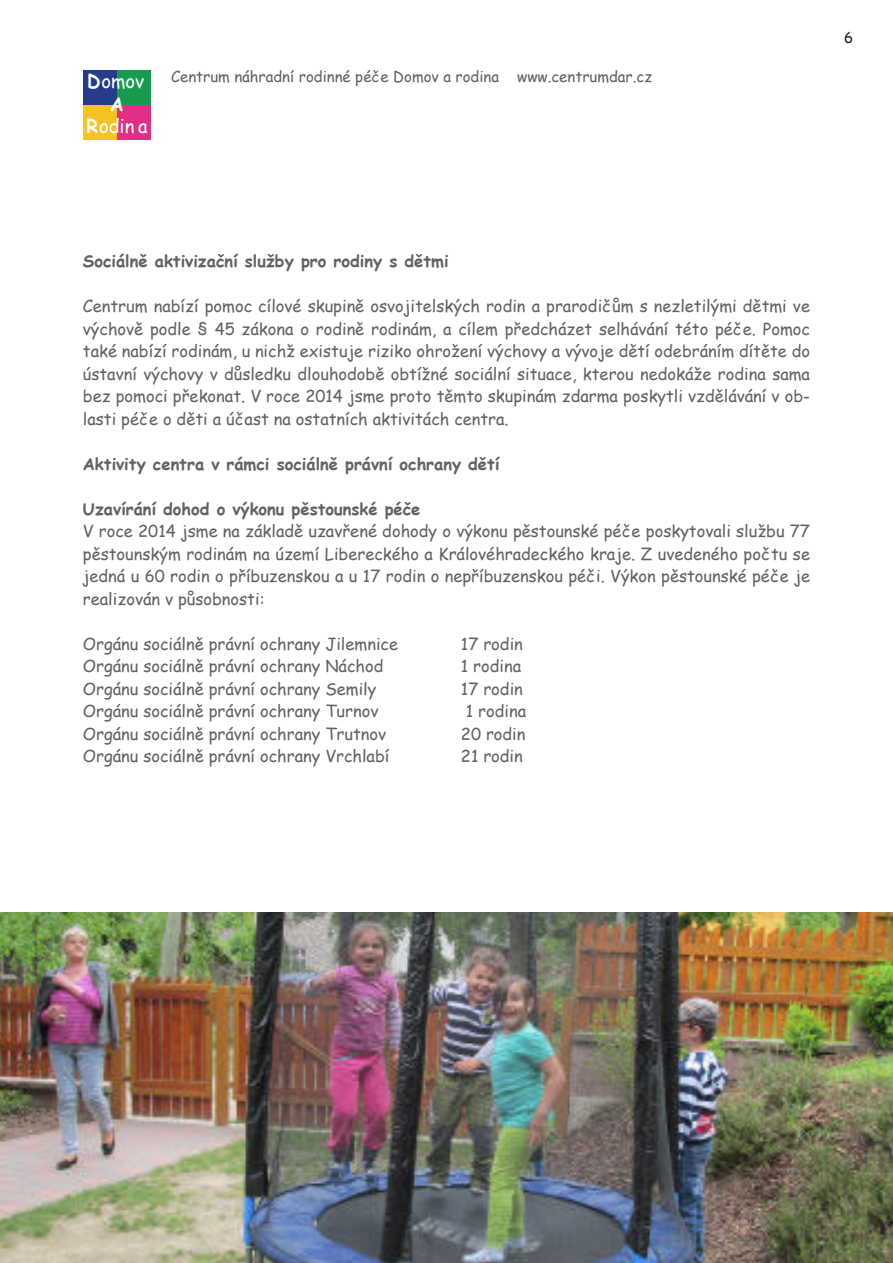
<style>
.page{position:relative;width:893px;height:1263px;background:#fff}
.page>*{position:absolute;margin:0;border:0;box-sizing:border-box;transform-origin:0 0}
.t1{font:19.05px/22.8px "Comic Sans MS";color:#fff;text-align:center}
.t2{font:16.5px/22.5px "Comic Sans MS";color:#636366;text-align:justify}
.t3{font:700 16.5px "Comic Sans MS";color:#636366}
.t4{font:15px "Comic Sans MS";color:#636366}
.t5{font:15px "Comic Sans MS";color:#231f20}
.s1{font-weight:700}
</style>
<div class="page">
<img style="left:0;top:912px;width:893px;height:351px">
<div style="left:83px;top:70px;width:34px;height:35px;background:#273b8b"></div>
<div style="left:83px;top:105px;width:34px;height:35px;background:#f7c224"></div>
<div style="left:117px;top:70px;width:34px;height:35px;background:#189b4d"></div>
<div style="left:117px;top:105px;width:34px;height:35px;background:#e02f84"></div>
<p class="t1" style="left:86px;top:70px;width:63px"><span class="s1">D</span>omov<br><span class="s1">A<br>R</span>odin a</p>
<p class="t4" style="left:171px;top:66px;width:483px">Centrum náhradní rodinné péče Domov a rodina www.centrumdar.cz</p>
<p class="t5" style="left:844px;top:26px;width:11px">6</p>
<p class="t3" style="left:83px;top:249px;width:367px">Sociálně aktivizační služby pro rodiny s dětmi</p>
<p class="t2" style="left:83px;top:294px;width:729px">Centrum nabízí pomoc cílové skupině osvojitelských rodin a prarodičům s nezletilými dětmi ve výchově podle § 45 zákona o rodině rodinám, a cílem předcházet selhávání této péče. Pomoc také nabízí rodinám, u nichž existuje riziko ohrožení výchovy a vývoje dětí odebráním dítěte do ústavní výchovy v důsledku dlouhodobě obtížné sociální situace, kterou nedokáže rodina sama bez pomoci překonat. V roce 2014 jsme proto těmto skupinám zdarma poskytli vzdělávání v ob&shy;lasti péče o děti a účast na ostatních aktivitách centra.</p>
<p class="t3" style="left:83px;top:452px;width:418px">Aktivity centra v rámci sociálně právní ochrany dětí</p>
<p class="t3" style="left:83px;top:497px;width:339px">Uzavírání dohod o výkonu pěstounské péče</p>
<p class="t2" style="left:83px;top:520px;width:729px">V roce 2014 jsme na základě uzavřené dohody o výkonu pěstounské péče poskytovali službu 77 pěstounským rodinám na území Libereckého a Královéhradeckého kraje. Z uvedeného počtu se jedná u 60 rodin o příbuzenskou a u 17 rodin o nepříbuzenskou péči. Výkon pěstounské péče je realizován v působnosti:</p>
<p class="t2" style="left:83px;top:632px;width:317px">Orgánu sociálně právní ochrany Jilemnice</p>
<p class="t2" style="left:461px;top:632px;width:63px">17 rodin</p>
<p class="t2" style="left:83px;top:654px;width:302px">Orgánu sociálně právní ochrany Náchod</p>
<p class="t2" style="left:461px;top:654px;width:62px">1 rodina</p>
<p class="t2" style="left:83px;top:677px;width:295px">Orgánu sociálně právní ochrany Semily</p>
<p class="t2" style="left:461px;top:677px;width:63px">17 rodin</p>
<p class="t2" style="left:83px;top:699px;width:297px">Orgánu sociálně právní ochrany Turnov</p>
<p class="t2" style="left:466px;top:699px;width:62px">1 rodina</p>
<p class="t2" style="left:83px;top:722px;width:305px">Orgánu sociálně právní ochrany Trutnov</p>
<p class="t2" style="left:461px;top:722px;width:66px">20 rodin</p>
<p class="t2" style="left:83px;top:744px;width:308px">Orgánu sociálně právní ochrany Vrchlabí</p>
<p class="t2" style="left:461px;top:744px;width:63px">21 rodin</p>
</div>
